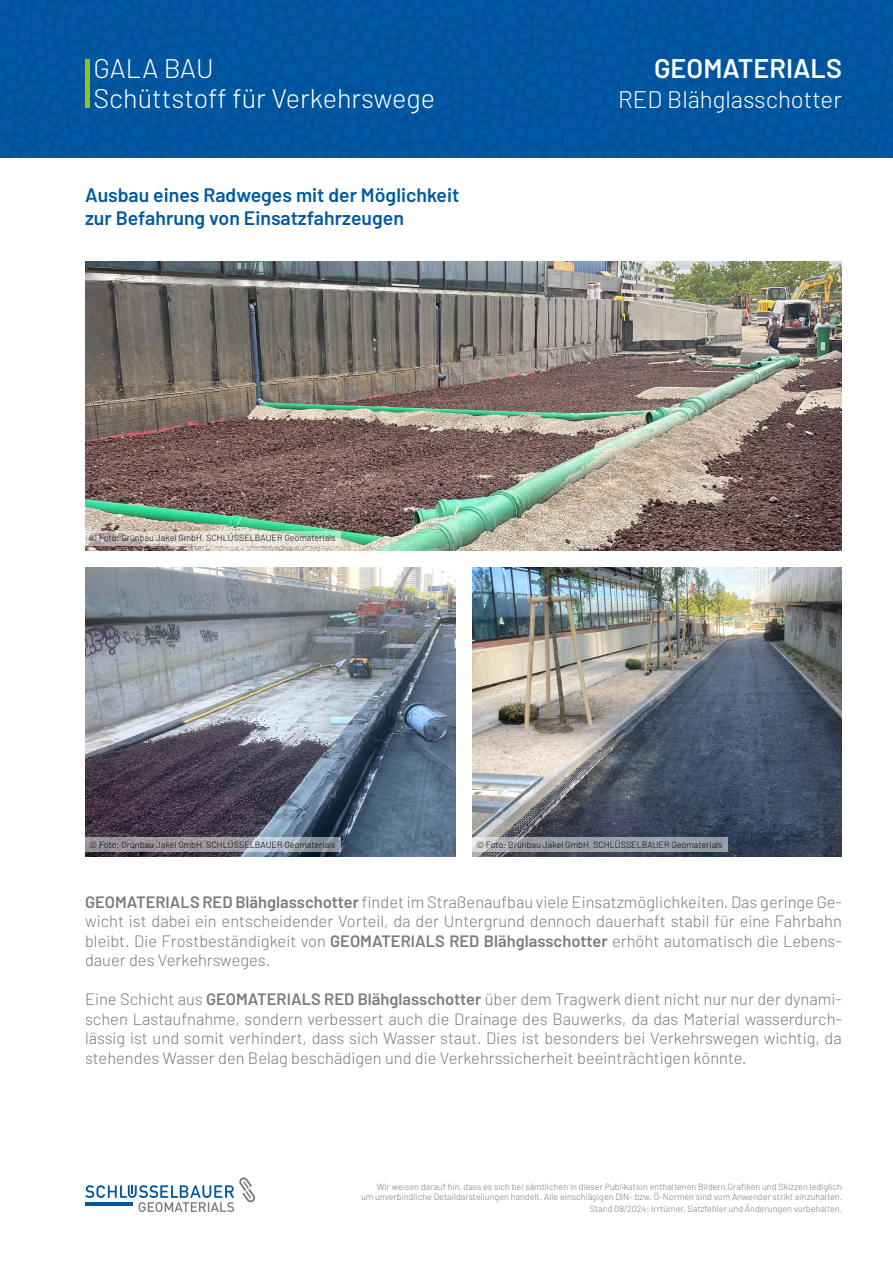
<style>
.page{position:relative;width:893px;height:1263px;background:#fff}
.page>*{position:absolute;margin:0;border:0;box-sizing:border-box;transform-origin:0 0}
.t1{font:300 27px/30px "Barlow";color:#fff}
.t2{font:600 27px "Barlow";color:#fff}
.t3{font:300 24px "Barlow";color:#fff}
.t4{font:600 19.5px/22.5px "Barlow";color:#0059a3}
.t5{font:300 16.5px/19.5px "Barlow";color:#7c7b7b;text-align:justify}
.t6{font:300 9px/10.5px "Barlow";color:#7c7b7b;text-align:right}
.t7{font:300 9px "Barlow";color:#000}
.s1{font-weight:600}
</style>
<div class="page">
<img style="left:472px;top:568px;width:370px;height:289px">
<img style="left:85px;top:568px;width:370px;height:289px">
<svg style="left:85px;top:837px;width:255px;height:14px;background:#9f9fa9"></svg>
<svg style="left:472px;top:837px;width:255px;height:14px;background:#a1a5ad"></svg>
<img style="left:85px;top:261px;width:757px;height:290px">
<svg style="left:85px;top:531px;width:255px;height:14px;background:#d8d7ce"></svg>
<div style="left:0;top:0;width:893px;height:157px;background:#0057a1"></div>
<hr style="left:85px;top:59px;width:4px;height:49px;background:#92c024">
<svg style="left:85px;top:1177px;width:171px;height:35px"></svg>
<hr style="left:85px;top:1202px;width:47px;height:3px;background:#0058a2">
<h1 class="t1" style="left:94px;top:53px;width:343px">GALA BAU<br>Schüttstoff für Verkehrswege</h1>
<h1 class="t2" style="left:654px;top:52px;width:189px">GEOMATERIALS</h1>
<h2 class="t3" style="left:618px;top:85px;width:225px">RED Blähglasschotter</h2>
<p class="t4" style="left:85px;top:184px;width:376px">Ausbau eines Radweges mit der Möglichkeit zur Befahrung von Einsatzfahrzeugen</p>
<p class="t7" style="left:89px;top:533px;width:248px">© Foto: Grünbau Jakel GmbH, SCHLÜSSELBAUER Geomaterials</p>
<p class="t7" style="left:89px;top:839px;width:248px">© Foto: Grünbau Jakel GmbH, SCHLÜSSELBAUER Geomaterials</p>
<p class="t7" style="left:476px;top:839px;width:248px">© Foto: Grünbau Jakel GmbH, SCHLÜSSELBAUER Geomaterials</p>
<p class="t5" style="left:85px;top:892px;width:758px"><span class="s1">GEOMATERIALS RED Blähglasschotter</span> findet im Straßenaufbau viele Einsatzmöglichkeiten. Das geringe Ge&shy;wicht ist dabei ein entscheidender Vorteil, da der Untergrund dennoch dauerhaft stabil für eine Fahrbahn bleibt. Die Frostbeständigkeit von <span class="s1">GEOMATERIALS RED Blähglasschotter</span> erhöht automatisch die Lebens&shy;dauer des Verkehrsweges.</p>
<p class="t5" style="left:85px;top:989px;width:758px">Eine Schicht aus <span class="s1">GEOMATERIALS RED Blähglasschotter</span> über dem Tragwerk dient nicht nur nur der dynami&shy;schen Lastaufnahme, sondern verbessert auch die Drainage des Bauwerks, da das Material wasserdurch&shy;lässig ist und somit verhindert, dass sich Wasser staut. Dies ist besonders bei Verkehrswegen wichtig, da stehendes Wasser den Belag beschädigen und die Verkehrssicherheit beeinträchtigen könnte.</p>
<p class="t6" style="left:361px;top:1181px;width:482px">Wir weisen darauf hin, dass es sich bei sämtlichen in dieser Publikation enthaltenen Bildern,Grafiken und Skizzen lediglich<br>um unverbindliche Detaildarstellungen handelt. Alle einschlägigen DIN- bzw. Ö-Normen sind vom Anwender strikt einzuhalten.</p>
<p class="t6" style="left:590px;top:1203px;width:254px">Stand 08/2024: Irrtümer, Satzfehler und Änderungen vorbehalten.</p>
</div>
